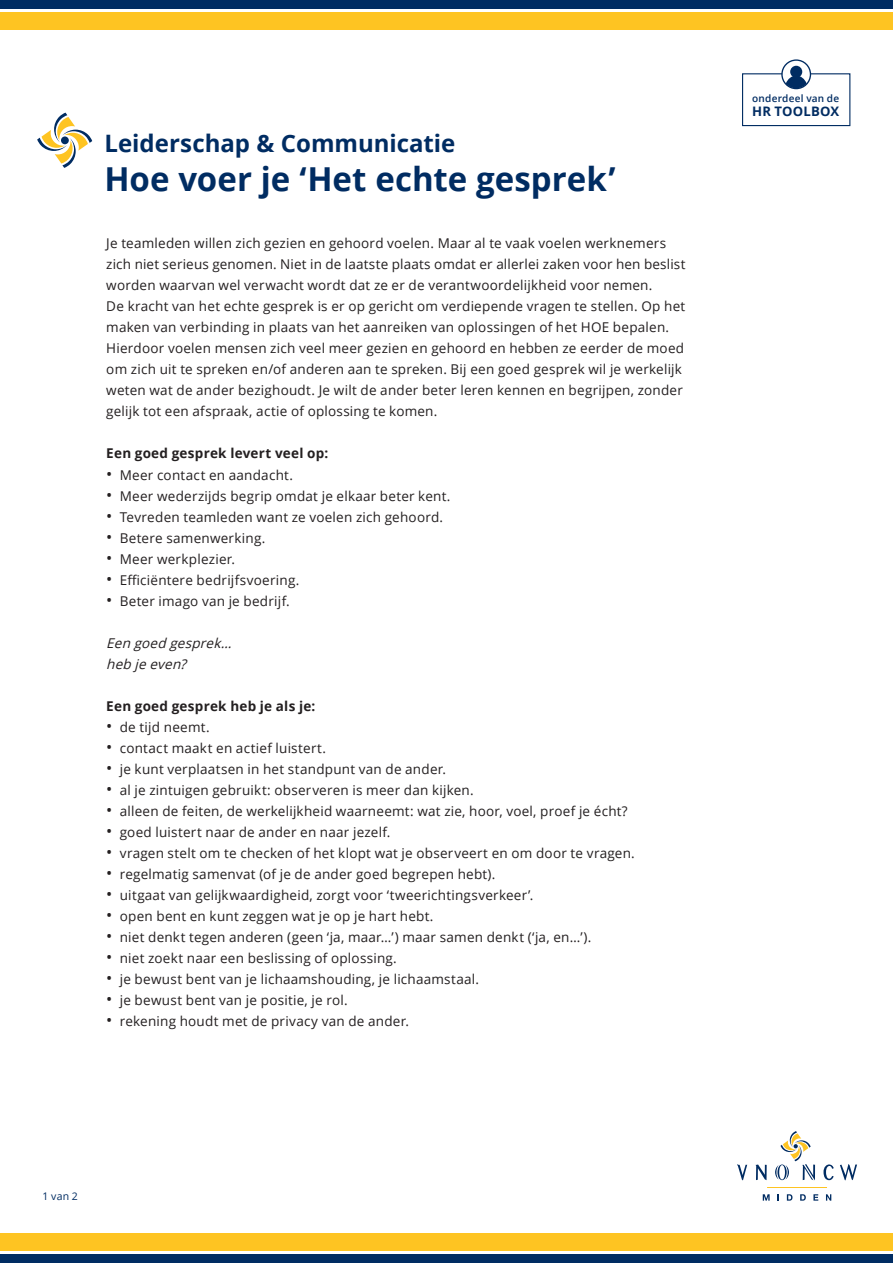
<style>
.page{position:relative;width:893px;height:1263px;background:#fff}
.page>*{position:absolute;margin:0;border:0;box-sizing:border-box;transform-origin:0 0}
.t1{font:700 33px "Open Sans";color:#002c62}
.t2{font:700 24px "Open Sans";color:#002c62}
.t3{font:13.5px/21px "Open Sans";letter-spacing:.015em;color:#231f20}
.t4{font:700 13.5px "Open Sans";letter-spacing:.02em;color:#231f20}
.t5{font:italic 13.5px "Open Sans";color:#231f20}
.t6{font:700 13.05px "Open Sans";letter-spacing:.015em;color:#002c62}
.t7{font:10.5px "Open Sans";color:#002c62}
.t8{font:600 10.05px "Open Sans";letter-spacing:.02em;color:#002c62}
.s1{font-size:16.5px}
</style>
<div class="page">
<svg style="left:763px;top:1194px;width:7px;height:6px"></svg>
<svg style="left:777px;top:1194px;width:2px;height:6px"></svg>
<svg style="left:787px;top:1194px;width:5px;height:6px"></svg>
<svg style="left:800px;top:1194px;width:6px;height:6px"></svg>
<svg style="left:813px;top:1194px;width:5px;height:6px"></svg>
<svg style="left:826px;top:1194px;width:5px;height:6px"></svg>
<hr style="left:767px;top:1187px;width:60px;height:1px;background:#fec422">
<svg style="left:823px;top:1164px;width:11px;height:16px"></svg>
<svg style="left:737px;top:1164px;width:10px;height:16px"></svg>
<svg style="left:755px;top:1164px;width:12px;height:16px"></svg>
<svg style="left:840px;top:1164px;width:17px;height:16px"></svg>
<svg style="left:775px;top:1131px;width:40px;height:49px"></svg>
<div style="left:0;top:0;width:893px;height:9px;background:#002c62"></div>
<div style="left:0;top:13px;width:893px;height:17px;background:#fec422"></div>
<div style="left:0;top:1254px;width:893px;height:9px;background:#002c62"></div>
<div style="left:0;top:1233px;width:893px;height:17px;background:#fec422"></div>
<svg style="left:37px;top:113px;width:55px;height:55px"></svg>
<div style="left:781px;top:59px;width:30px;height:30px;border:1px solid #002c62;border-radius:50%"></div>
<div style="left:790px;top:66px;width:12px;height:12px;background:#002c62;border-radius:50%"></div>
<svg style="left:742px;top:73px;width:109px;height:54px"></svg>
<p class="t2" style="left:104px;top:126px;width:353px">Leiderschap &amp; Communicatie</p>
<p class="t1" style="left:104px;top:155px;width:513px">Hoe voer je ‘Het echte gesprek’</p>
<p class="t3" style="left:106px;top:233px;width:581px">Je teamleden willen zich gezien en gehoord voelen. Maar al te vaak voelen werknemers zich niet serieus genomen. Niet in de laatste plaats omdat er allerlei zaken voor hen beslist worden waarvan wel verwacht wordt dat ze er de verantwoordelijkheid voor nemen.<br>De kracht van het echte gesprek is er op gericht om verdiepende vragen te stellen. Op het maken van verbinding in plaats van het aanreiken van oplossingen of het HOE bepalen.<br>Hierdoor voelen mensen zich veel meer gezien en gehoord en hebben ze eerder de moed om zich uit te spreken en/of anderen aan te spreken. Bij een goed gesprek wil je werkelijk weten wat de ander bezighoudt. Je wilt de ander beter leren kennen en begrijpen, zonder gelijk tot een afspraak, actie of oplossing te komen.</p>
<p class="t4" style="left:106px;top:444px;width:223px">Een goed gesprek levert veel op:</p>
<p class="t3" style="left:106px;top:464px;width:188px"><span class="s1">•</span> Meer contact en aandacht.</p>
<p class="t3" style="left:106px;top:485px;width:346px"><span class="s1">•</span> Meer wederzijds begrip omdat je elkaar beter kent.</p>
<p class="t3" style="left:106px;top:506px;width:338px"><span class="s1">•</span> Tevreden teamleden want ze voelen zich gehoord.</p>
<p class="t3" style="left:106px;top:527px;width:160px"><span class="s1">•</span> Betere samenwerking.</p>
<p class="t3" style="left:106px;top:548px;width:130px"><span class="s1">•</span> Meer werkplezier.</p>
<p class="t3" style="left:106px;top:569px;width:194px"><span class="s1">•</span> Efficiëntere bedrijfsvoering.</p>
<p class="t3" style="left:106px;top:590px;width:185px"><span class="s1">•</span> Beter imago van je bedrijf.</p>
<p class="t5" style="left:106px;top:633px;width:131px">Een goed gesprek…</p>
<p class="t5" style="left:106px;top:654px;width:86px">heb jeeven?</p>
<p class="t4" style="left:106px;top:696px;width:211px">Een goed gesprek heb je als je:</p>
<p class="t3" style="left:106px;top:716px;width:105px"><span class="s1">•</span> de tijd neemt.</p>
<p class="t3" style="left:106px;top:737px;width:221px"><span class="s1">•</span> contact maakt en actief luistert.</p>
<p class="t3" style="left:106px;top:758px;width:341px"><span class="s1">•</span> je kunt verplaatsen in het standpunt van de ander.</p>
<p class="t3" style="left:106px;top:779px;width:369px"><span class="s1">•</span> al je zintuigen gebruikt: observeren is meer dan kijken.</p>
<p class="t3" style="left:106px;top:800px;width:523px"><span class="s1">•</span> alleen de feiten, de werkelijkheid waarneemt: wat zie, hoor, voel, proef je écht?</p>
<p class="t3" style="left:106px;top:821px;width:286px"><span class="s1">•</span> goed luistert naar de ander en naar jezelf.</p>
<p class="t3" style="left:106px;top:842px;width:530px"><span class="s1">•</span> vragen stelt om te checken of het klopt wat je observeert en om door te vragen.</p>
<p class="t3" style="left:106px;top:863px;width:390px"><span class="s1">•</span> regelmatig samenvat (of je de ander goed begrepen hebt).</p>
<p class="t3" style="left:106px;top:884px;width:429px"><span class="s1">•</span> uitgaat van gelijkwaardigheid, zorgt voor ‘tweerichtingsverkeer’.</p>
<p class="t3" style="left:106px;top:905px;width:329px"><span class="s1">•</span> open bent en kunt zeggen wat je op je hart hebt.</p>
<p class="t3" style="left:106px;top:926px;width:486px"><span class="s1">•</span> niet denkt tegen anderen (geen ‘ja, maar…’) maar samen denkt (‘ja, en…’).</p>
<p class="t3" style="left:106px;top:947px;width:292px"><span class="s1">•</span> niet zoekt naar een beslissing of oplossing.</p>
<p class="t3" style="left:106px;top:968px;width:374px"><span class="s1">•</span> je bewust bent van je lichaamshouding, je lichaamstaal.</p>
<p class="t3" style="left:106px;top:989px;width:243px"><span class="s1">•</span> je bewust bent van je positie, je rol.</p>
<p class="t3" style="left:106px;top:1010px;width:304px"><span class="s1">•</span> rekening houdt met de privacy van de ander.</p>
<p class="t7" style="left:43px;top:1189px;width:37px">1 van 2</p>
<p class="t8" style="left:752px;top:92px;width:88px">onderdeel van de</p>
<p class="t6" style="left:752px;top:102px;width:88px">HR TOOLBOX</p>
</div>
